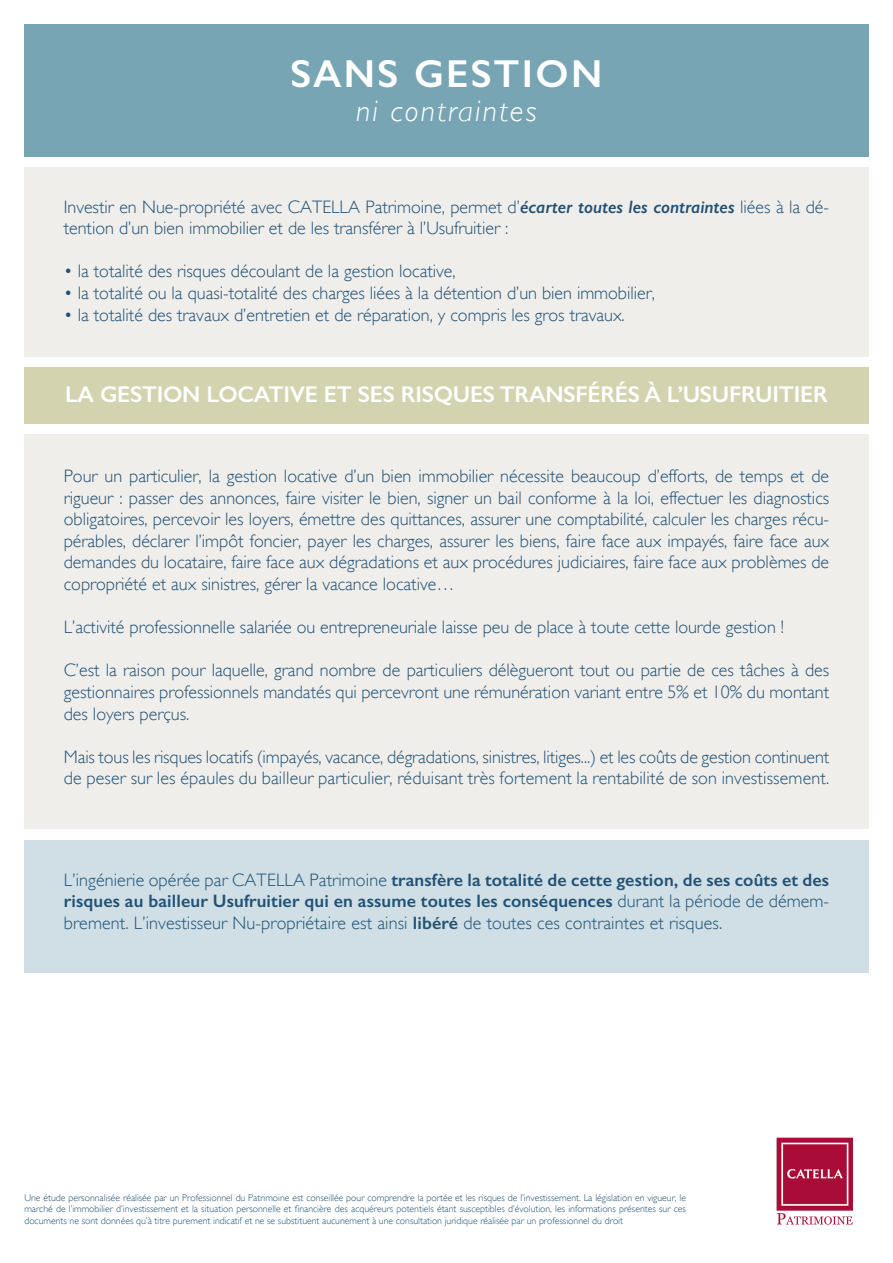
<style>
.page{position:relative;width:893px;height:1263px;background:#fff}
.page>*{position:absolute;margin:0;border:0;box-sizing:border-box;transform-origin:0 0}
.t1{font:600 39.15px "Gill Sans";letter-spacing:.06em;color:#fff}
.t2{font:italic 300 30.9px "Gill Sans";letter-spacing:.07em;color:#fff}
.t3{font:600 22.95px "Gill Sans";letter-spacing:-.01em;color:#fff}
.t4{font:300 18px/21.6px "Gill Sans";color:#215175;text-align:justify}
.t5{font:300 9.75px/11.7px "Gill Sans";color:#215175;text-align:justify}
.s1{font-weight:600;font-style:italic}
.s2{font-weight:600}
</style>
<div class="page">
<div style="left:24px;top:24px;width:845px;height:133px;background:#77a5b3"></div>
<div style="left:24px;top:168px;width:845px;height:189px;background:#f0eeea"></div>
<div style="left:24px;top:434px;width:845px;height:395px;background:#f0eeea"></div>
<div style="left:24px;top:840px;width:845px;height:133px;background:#cfdfe5"></div>
<div style="left:24px;top:367px;width:845px;height:57px;background:#d3d3b0"></div>
<img style="left:777px;top:1137px;width:76px;height:74px">
<svg style="left:777px;top:1213px;width:76px;height:11px"></svg>
<p class="t1" style="left:291px;top:50px;width:313px">SANS GESTION</p>
<p class="t2" style="left:356px;top:93px;width:182px">ni contraintes</p>
<p class="t4" style="left:64px;top:196px;width:767px">Investir en Nue-propriété avec CATELLA Patrimoine, permet d’<span class="s1">écarter toutes les contraintes</span> liées à la dé&shy;tention d’un bien immobilier et de les transférer à l’Usufruitier :</p>
<p class="t4" style="left:64px;top:261px;width:393px">• la totalité des risques découlant de la gestion locative,</p>
<p class="t4" style="left:64px;top:282px;width:593px">• la totalité ou la quasi-totalité des charges liées à la détention d’un bien immobilier,</p>
<p class="t4" style="left:64px;top:304px;width:562px">• la totalité des travaux d’entretien et de réparation, y compris les gros travaux.</p>
<p class="t3" style="left:65px;top:380px;width:764px">LA GESTION LOCATIVE ET SES RISQUES TRANSFÉRÉS À L’USUFRUITIER</p>
<p class="t4" style="left:64px;top:465px;width:767px">Pour un particulier, la gestion locative d’un bien immobilier nécessite beaucoup d’efforts, de temps et de rigueur : passer des annonces, faire visiter le bien, signer un bail conforme à la loi, effectuer les diagnostics obligatoires, percevoir les loyers, émettre des quittances, assurer une comptabilité, calculer les charges récu&shy;pérables, déclarer l’impôt foncier, payer les charges, assurer les biens, faire face aux impayés, faire face aux demandes du locataire, faire face aux dégradations et aux procédures judiciaires, faire face aux problèmes de copropriété et aux sinistres, gérer la vacance locative…</p>
<p class="t4" style="left:64px;top:616px;width:722px">L’activité professionnelle salariée ou entrepreneuriale laisse peu de place à toute cette lourde gestion !</p>
<p class="t4" style="left:64px;top:660px;width:767px">C’est la raison pour laquelle, grand nombre de particuliers délègueront tout ou partie de ces tâches à des gestionnaires professionnels mandatés qui percevront une rémunération variant entre 5% et 10% du montant des loyers perçus.</p>
<p class="t4" style="left:64px;top:746px;width:767px">Mais tous les risques locatifs (impayés, vacance, dégradations, sinistres, litiges...) et les coûts de gestion continuent de peser sur les épaules du bailleur particulier, réduisant très fortement la rentabilité de son investissement.</p>
<p class="t4" style="left:64px;top:869px;width:767px">L’ingénierie opérée par CATELLA Patrimoine <span class="s2">transfère la totalité de cette gestion, de ses coûts et des risques au bailleur Usufruitier qui en assume toutes les conséquences</span> durant la période de démem&shy;brement. L’investisseur Nu-propriétaire est ainsi <span class="s2">libéré</span> de toutes ces contraintes et risques.</p>
<p class="t5" style="left:24px;top:1191px;width:663px">Une étude personnalisée réalisée par un Professionnel du Patrimoine est conseillée pour comprendre la portée et les risques de l’investissement. La législation en vigueur, le marché de l’immobilier d’investissement et la situation personnelle et financière des acquéreurs potentiels étant susceptibles d’évolution, les informations présentes sur ces documents ne sont données qu’à titre purement indicatif et ne se substituent aucunement à une consultation juridique réalisée par un professionnel du droit</p>
</div>
